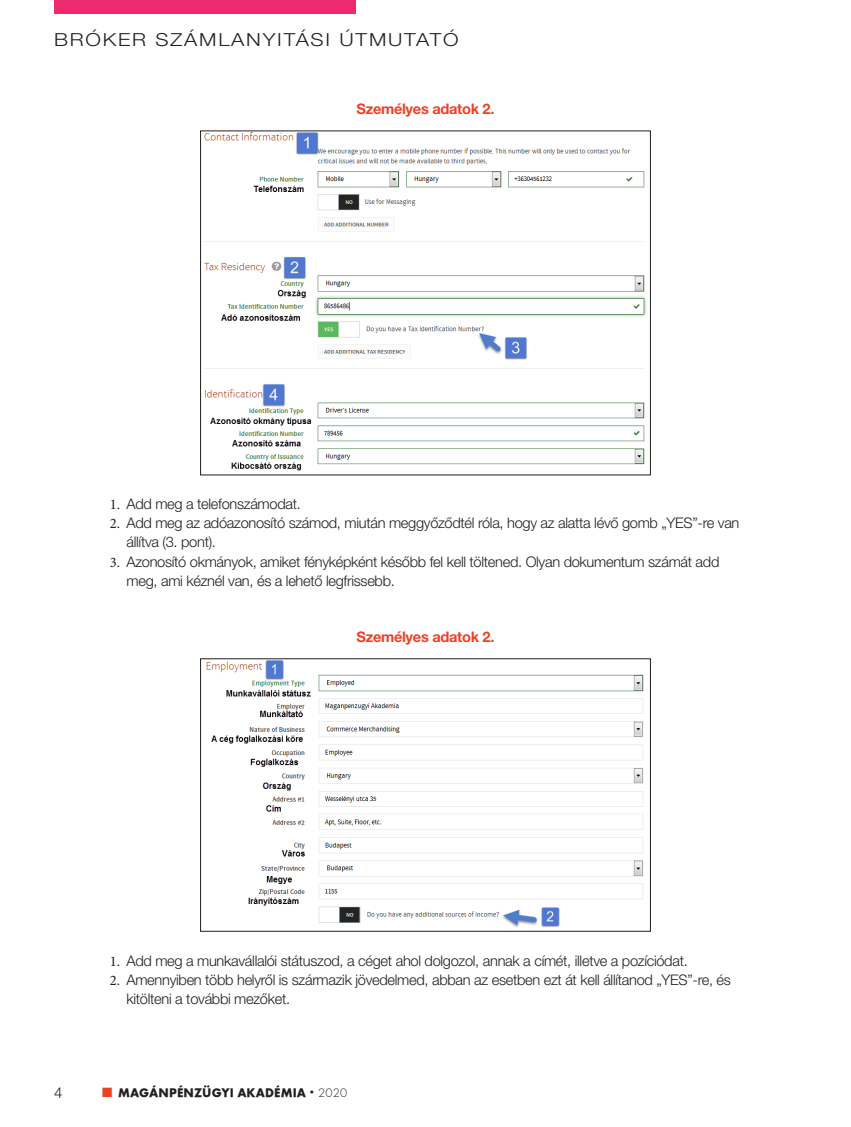
<style>
.page{position:relative;width:851px;height:1127px;background:#fff}
.page>*{position:absolute;margin:0;border:0;box-sizing:border-box;transform-origin:0 0}
.t1{font:300 18px "Helvetica Neue LT Pro";letter-spacing:.085em;color:#231f20;scale:1.16 1}
.t2{font:300 15px "Helvetica Neue LT Pro";color:#231f20}
.t3{font:300 14.55px/19.2px "Helvetica Neue LT Pro";letter-spacing:-.02em;color:#231f20}
.t4{font:700 14.55px "Helvetica Neue LT Pro";letter-spacing:-.02em;color:#ef4124}
.t5{font:700 12.9px "Futura PFL";letter-spacing:.01em;color:#231f20}
.s1{font-family:"Minion Pro";font-weight:400}
.s2{font-family:"Futura";font-weight:300;font-size:7.95px}
.s3{font-family:"Futura";font-weight:300;font-size:11.55px}
</style>
<div class="page">
<div style="left:54px;top:0;width:301px;height:14px;background:#ee296e"></div>
<img style="left:205px;top:133px;width:442px;height:338px">
<img style="left:206px;top:660px;width:438px;height:268px">
<p class="t1" style="left:54px;top:28px;width:350px">BRÓKER SZÁMLANYITÁSI ÚTMUTATÓ</p>
<p class="t4" style="left:356px;top:99px;width:139px">Személyes adatok 2.</p>
<p class="t3" style="left:110px;top:494px;width:192px"><span class="s1">1.</span> Add meg a telefonszámodat.</p>
<p class="t3" style="left:126px;top:513px;width:614px;text-indent:-16px"><span class="s1">2.</span> Add meg az adóazonosító számod, miután meggyőződtél róla, hogy az alatta lévő gomb „YES”-re van állítva (3. pont).</p>
<p class="t3" style="left:126px;top:552px;width:594px;text-indent:-16px"><span class="s1">3.</span> Azonosító okmányok, amiket fényképként később fel kell töltened. Olyan dokumentum számát add meg, ami kéznél van, és a lehető legfrissebb.</p>
<p class="t4" style="left:356px;top:627px;width:139px">Személyes adatok 2.</p>
<p class="t3" style="left:110px;top:951px;width:579px"><span class="s1">1.</span> Add meg a munkavállalói státuszod, a céget ahol dolgozol, annak a címét, illetve a pozíciódat.</p>
<p class="t3" style="left:126px;top:970px;width:606px;text-indent:-16px"><span class="s1">2.</span> Amennyiben több helyről is származik jövedelmed, abban az esetben ezt át kell állítanod „YES”-re, és kitölteni a további mezőket.</p>
<p class="t2" style="left:54px;top:1083px;width:10px">4</p>
<p class="t5" style="left:118px;top:1084px;width:230px">MAGÁNPÉNZÜGYI AKADÉMIA <span class="s2">•</span> <span class="s3">2020</span></p>
</div>
